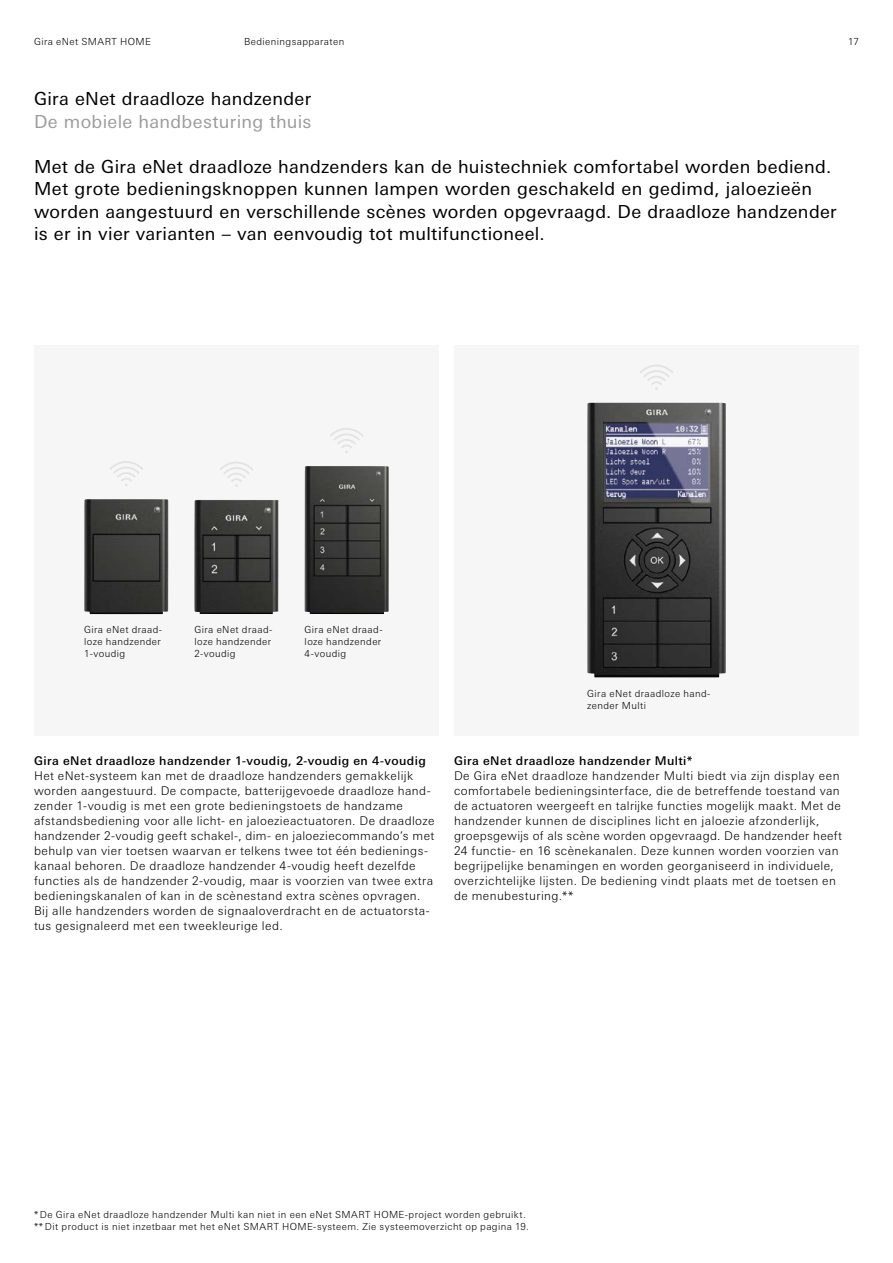
<style>
.page{position:relative;width:893px;height:1263px;background:#fff}
.page>*{position:absolute;margin:0;border:0;box-sizing:border-box;transform-origin:0 0}
.t1{font:18px/22.5px "Univers Next W1 G";letter-spacing:.02em;color:#000}
.t2{font:18px "Univers Next W1 G";letter-spacing:.02em;color:#9c9c9d}
.t3{font:300 12px/15px "Univers Next W1 G";letter-spacing:.035em;color:#000}
.t4{font:500 12px "Univers Next W1 G";letter-spacing:.035em;color:#000}
.t5{font:300 9.75px/12px "Univers Next W1 G";letter-spacing:.04em;color:#000}
</style>
<div class="page">
<div style="left:34px;top:345px;width:405px;height:390px;background:#f6f6f6"></div>
<div style="left:454px;top:345px;width:405px;height:390px;background:#f6f6f6"></div>
<svg style="left:640px;top:365px;width:33px;height:25px"></svg>
<svg style="left:330px;top:428px;width:33px;height:25px"></svg>
<svg style="left:110px;top:461px;width:33px;height:25px"></svg>
<svg style="left:220px;top:462px;width:33px;height:25px"></svg>
<img style="left:587px;top:403px;width:139px;height:274px">
<img style="left:305px;top:466px;width:84px;height:148px">
<img style="left:194px;top:500px;width:85px;height:114px">
<img style="left:84px;top:499px;width:84px;height:115px">
<p class="t5" style="left:34px;top:35px;width:118px">Gira eNet SMART HOME</p>
<p class="t5" style="left:244px;top:35px;width:102px">Bedieningsapparaten</p>
<p class="t5" style="left:848px;top:35px;width:12px">17</p>
<h1 class="t1" style="left:34px;top:87px;width:279px">Gira eNet draadloze handzender</h1>
<h1 class="t2" style="left:34px;top:111px;width:279px">De mobiele handbesturing thuis</h1>
<p class="t1" style="left:34px;top:155px;width:804px">Met de Gira eNet draadloze handzenders kan de huistechniek comfortabel worden bediend.<br>Met grote bedieningsknoppen kunnen lampen worden geschakeld en gedimd, jaloezieën worden aangestuurd en verschillende scènes worden opgevraagd. De draadloze handzender is er in vier varianten – van eenvoudig tot multifunctioneel.</p>
<p class="t5" style="left:84px;top:624px;width:79px">Gira eNet draad&shy;loze handzender<br>1-voudig</p>
<p class="t5" style="left:194px;top:624px;width:79px">Gira eNet draad&shy;loze handzender<br>2-voudig</p>
<p class="t5" style="left:305px;top:624px;width:79px">Gira eNet draad&shy;loze handzender<br>4-voudig</p>
<p class="t4" style="left:34px;top:754px;width:393px">Gira eNet draadloze handzender 1-voudig, 2-voudig en 4-voudig</p>
<p class="t3" style="left:34px;top:768px;width:402px">Het eNet-systeem kan met de draadloze handzenders gemakkelijk worden aangestuurd. De compacte, batterijgevoede draadloze hand&shy;zender 1-voudig is met een grote bedieningstoets de handzame afstandsbediening voor alle licht- en jaloezieactuatoren. De draadloze handzender 2-voudig geeft schakel-, dim- en jaloeziecommando’s met behulp van vier toetsen waarvan er telkens twee tot één bedienings&shy;kanaal behoren. De draadloze handzender 4-voudig heeft dezelfde functies als de handzender 2-voudig, maar is voorzien van twee extra bedieningskanalen of kan in de scènestand extra scènes opvragen.<br>Bij alle handzenders worden de signaaloverdracht en de actuatorsta&shy;tus gesignaleerd met een tweekleurige led.</p>
<p class="t5" style="left:587px;top:687px;width:125px">Gira eNet draadloze hand&shy;zender Multi</p>
<p class="t4" style="left:454px;top:754px;width:240px">Gira eNet draadloze handzender Multi*</p>
<p class="t3" style="left:454px;top:768px;width:390px">De Gira eNet draadloze handzender Multi biedt via zijn display een comfortabele bedieningsinterface, die de betreffende toestand van de actuatoren weergeeft en talrijke functies mogelijk maakt. Met de handzender kunnen de disciplines licht en jaloezie afzonderlijk, groepsgewijs of als scène worden opgevraagd. De handzender heeft 24 functie- en 16 scènekanalen. Deze kunnen worden voorzien van begrijpelijke benamingen en worden georganiseerd in individuele, overzichtelijke lijsten. De bediening vindt plaats met de toetsen en de menubesturing.**</p>
<p class="t5" style="left:34px;top:1209px;width:496px">* De Gira eNet draadloze handzender Multi kan niet in een eNet SMART HOME-project worden gebruikt. ** Dit product is niet inzetbaar met het eNet SMART HOME-systeem. Zie systeemoverzicht op pagina 19.</p>
</div>
